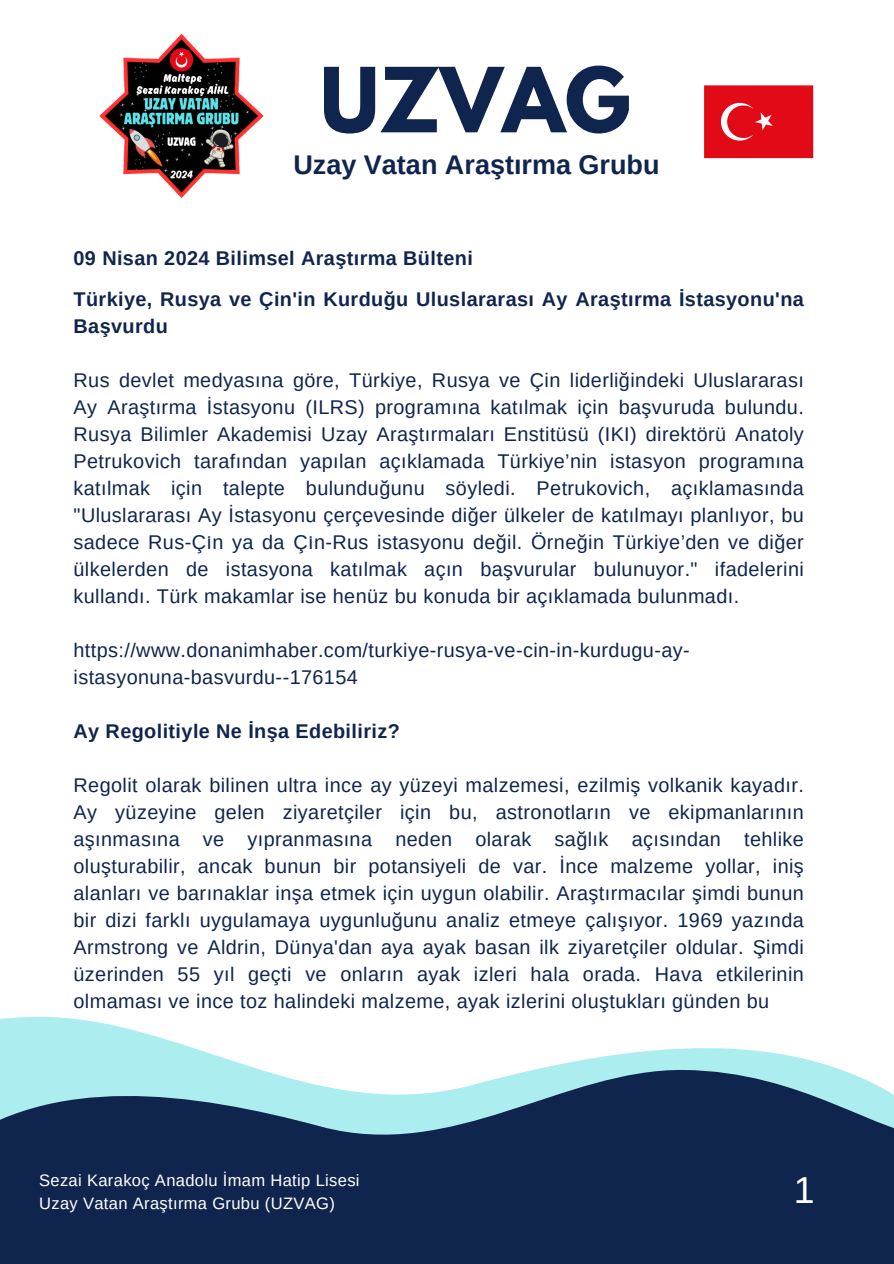
<style>
.page{position:relative;width:894px;height:1264px;background:#fff}
.page>*{position:absolute;margin:0;border:0;box-sizing:border-box;transform-origin:0 0}
.t1{font:700 79.35px "League Spartan";color:#10254e}
.t2{font:37.5px "Arimo";color:#fff}
.t3{font:700 27px "Arimo";color:#10254e}
.t4{font:19.8px/27px "Arimo";letter-spacing:.02em;color:#10254e;text-align:justify}
.t5{font:700 19.8px/27px "Arimo";letter-spacing:.02em;color:#10254e}
.t6{font:16.5px "Arimo";letter-spacing:.02em;color:#fff}
</style>
<div class="page">
<svg style="left:0;top:1016px;width:836px;height:52px"></svg>
<svg style="left:0;top:1068px;width:893px;height:195px;background:#2e496b"></svg>
<img style="left:99px;top:33px;width:165px;height:166px">
<svg style="left:704px;top:85px;width:109px;height:73px;background:#e31724"></svg>
<h4 class="t1" style="left:320px;top:61px;width:312px">UZVAG</h4>
<p class="t3" style="left:293px;top:149px;width:367px">Uzay Vatan Araştırma Grubu</p>
<p class="t5" style="left:73px;top:245px;width:400px">09 Nisan 2024 Bilimsel Araştırma Bülteni</p>
<h1 class="t5" style="left:73px;top:286px;width:731px">Türkiye, Rusya ve Çin'in Kurduğu Uluslararası Ay Araştırma İstasyonu'na<br>Başvurdu</h1>
<h2 class="t4" style="left:73px;top:367px;width:731px">Rus devlet medyasına göre, Türkiye, Rusya ve Çin liderliğindeki Uluslararası Ay Araştırma İstasyonu (ILRS) programına katılmak için başvuruda bulundu.<br>Rusya Bilimler Akademisi Uzay Araştırmaları Enstitüsü (IKI) direktörü Anatoly Petrukovich tarafından yapılan açıklamada Türkiye’nin istasyon programına katılmak için talepte bulunduğunu söyledi. Petrukovich, açıklamasında "Uluslararası Ay İstasyonu çerçevesinde diğer ülkeler de katılmayı planlıyor, bu sadece Rus-Çı̇ n ya da Çı̇ n-Rus istasyonu değil. Örneğin Türkiye’den ve diğer ülkelerden de istasyona katılmak açın başvurular bulunuyor." ifadelerini kullandı. Türk makamlar ise henüz bu konuda bir açıklamada bulunmadı.</h2>
<p class="t4" style="left:73px;top:637px;width:617px">https://www.donanimhaber.com/turkiye-rusya-ve-cin-in-kurdugu-ay&shy;istasyonuna-basvurdu--176154</p>
<h3 class="t5" style="left:73px;top:718px;width:328px">Ay Regolitiyle Ne İnşa Edebiliriz?</h3>
<h3 class="t4" style="left:73px;top:772px;width:731px">Regolit olarak bilinen ultra ince ay yüzeyi malzemesi, ezilmiş volkanik kayadır.<br>Ay yüzeyine gelen ziyaretçiler için bu, astronotların ve ekipmanlarının aşınmasına ve yıpranmasına neden olarak sağlık açısından tehlike oluşturabilir, ancak bunun bir potansiyeli de var. İnce malzeme yollar, iniş alanları ve barınaklar inşa etmek için uygun olabilir. Araştırmacılar şimdi bunun bir dizi farklı uygulamaya uygunluğunu analiz etmeye çalışıyor. 1969 yazında Armstrong ve Aldrin, Dünya'dan aya ayak basan ilk ziyaretçiler oldular. Şimdi üzerinden 55 yıl geçti ve onların ayak izleri hala orada. Hava etkilerinin olmaması ve ince toz halindeki malzeme, ayak izlerini oluştukları günden bu</h3>
<h4 class="t6" style="left:39px;top:1170px;width:322px">Sezai Karakoç Anadolu İmam Hatip Lisesi</h4>
<h3 class="t6" style="left:39px;top:1193px;width:297px">Uzay Vatan Araştırma Grubu (UZVAG)</h3>
<h4 class="t2" style="left:793px;top:1168px;width:22px">1</h4>
</div>
